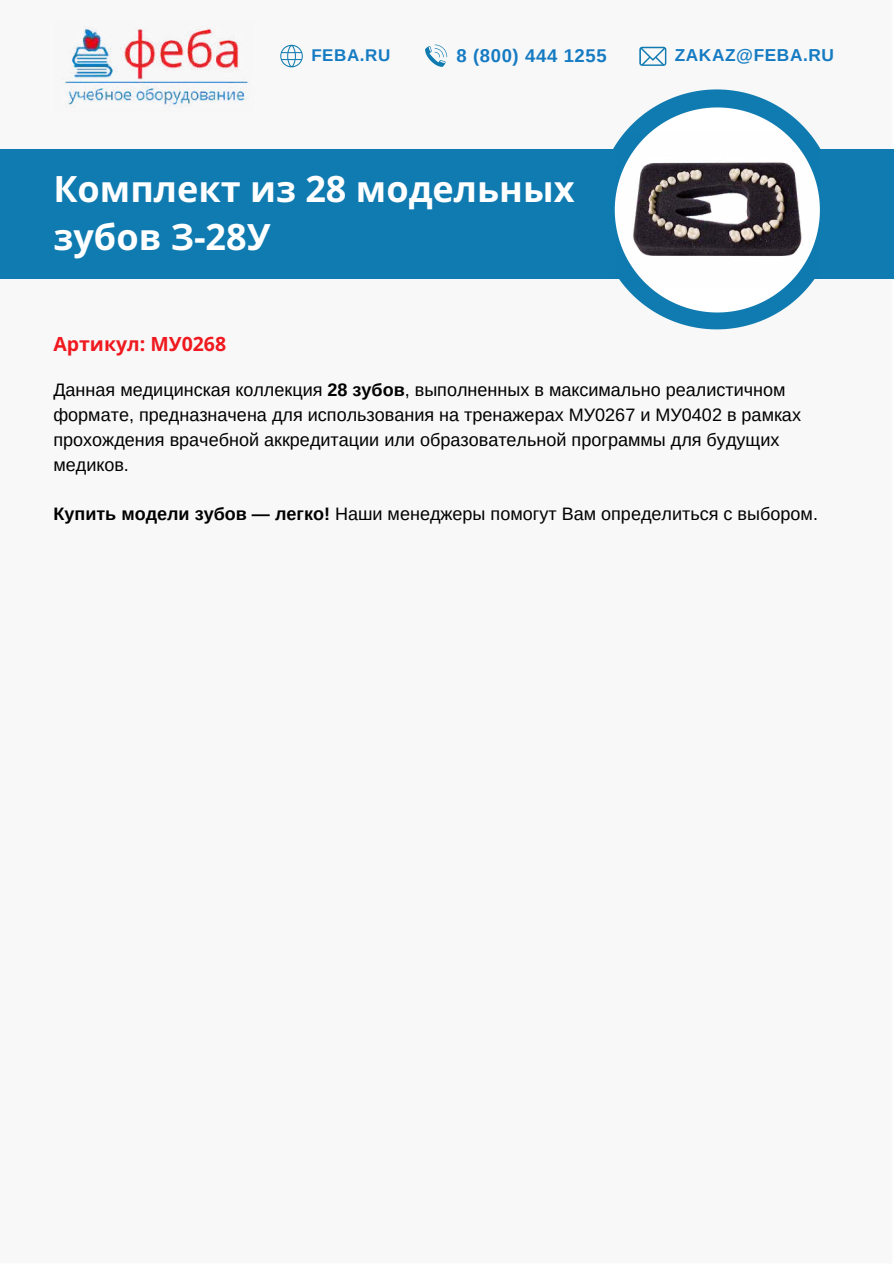
<style>
.page{position:relative;width:894px;height:1264px;background:#fff}
.page>*{position:absolute;margin:0;border:0;box-sizing:border-box;transform-origin:0 0}
.t1{font:700 36px/48.4px "Open Sans";color:#fff}
.t2{font:700 19.5px "Open Sans";color:#ef191f}
.t3{font:700 18.45px "Arimo";letter-spacing:.035em;color:#157bc2}
.t4{font:18px/24.8px "Arimo";color:#000}
.t5{font:700 17.25px "Arimo";letter-spacing:.035em;color:#157bc2}
.t6{font:700 16.95px "Arimo";letter-spacing:.035em;color:#157bc2}
.s1{font-weight:700}
</style>
<div class="page">
<img style="left:61px;top:27px;width:189px;height:81px">
<svg style="left:639px;top:47px;width:27px;height:19px"></svg>
<svg style="left:425px;top:45px;width:22px;height:22px"></svg>
<svg style="left:280px;top:45px;width:23px;height:22px"></svg>
<div style="left:0;top:149px;width:893px;height:130px;background:#107bb1"></div>
<svg style="left:613px;top:89px;width:208px;height:240px"></svg>
<svg style="left:614px;top:107px;width:205px;height:205px"></svg>
<img style="left:615px;top:133px;width:204px;height:153px">
<p class="t6" style="left:311px;top:44px;width:81px">FEBA.RU</p>
<p class="t3" style="left:456px;top:43px;width:152px">8 (800) 444 1255</p>
<p class="t5" style="left:674px;top:43px;width:161px">ZAKAZ@FEBA.RU</p>
<h1 class="t1" style="left:53px;top:164px;width:522px">Комплект из 28 модельных зубов З-28У</h1>
<p class="t2" style="left:53px;top:330px;width:174px">Артикул: МУ0268</p>
<p class="t4" style="left:53px;top:378px;width:748px">Данная медицинская коллекция <span class="s1">28 зубов</span>, выполненных в максимально реалистичном формате, предназначена для использования на тренажерах МУ0267 и МУ0402 в рамках прохождения врачебной аккредитации или образовательной программы для будущих медиков.</p>
<p class="t4" style="left:53px;top:502px;width:765px"><span class="s1">Купить модели зубов — легко!</span> Наши менеджеры помогут Вам определиться с выбором.</p>
</div>
